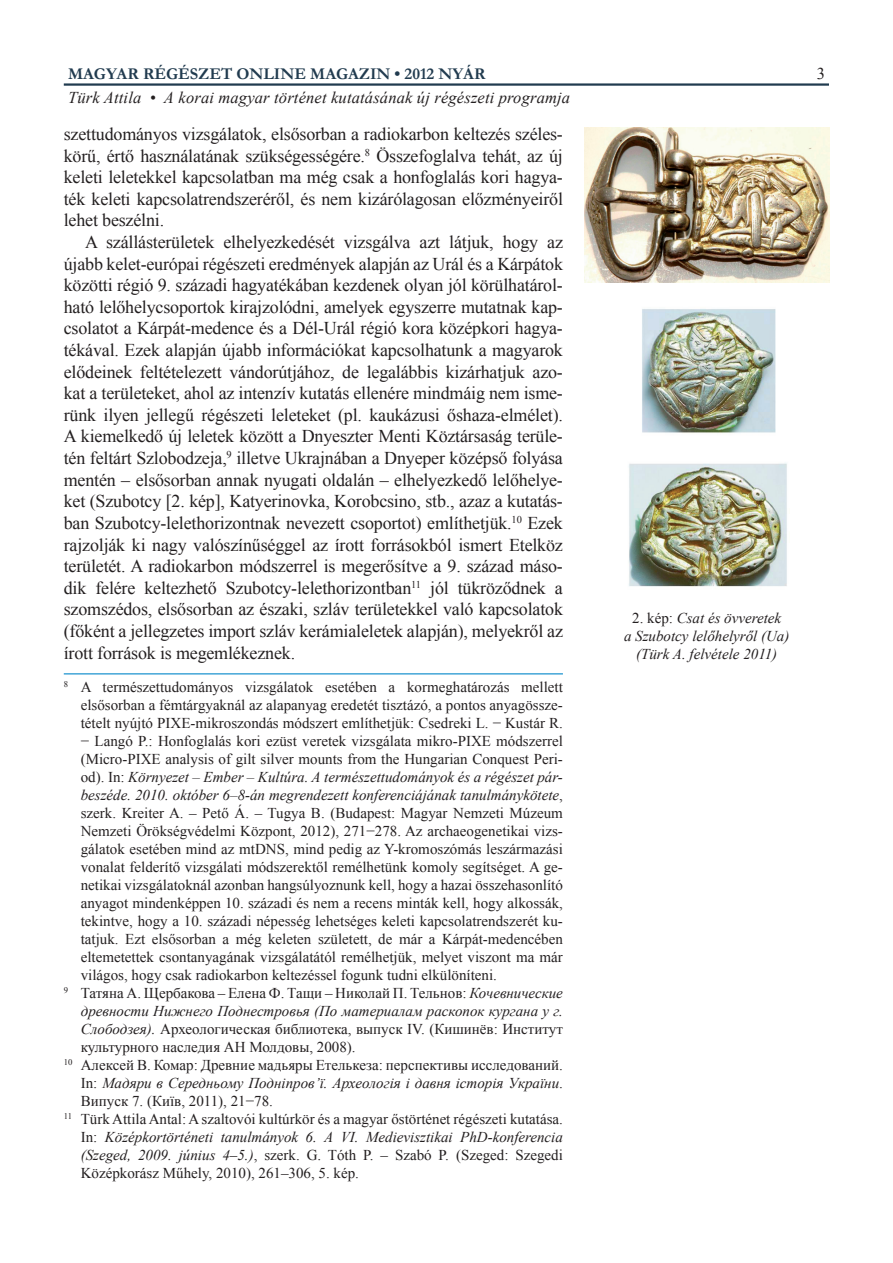
<style>
.page{position:relative;width:893px;height:1263px;background:#fff}
.page>*{position:absolute;margin:0;border:0;box-sizing:border-box;transform-origin:0 0}
.t1{font:18px/21.6px "Times New Roman";letter-spacing:-.01em;color:#231f20;text-align:justify}
.t2{font:italic 16.5px "Times New Roman";letter-spacing:.01em;color:#231f20}
.t3{font:700 16.5px "Garamond";color:#213b4f}
.t4{font:16.5px "Times New Roman";color:#231f20}
.t5{font:15px "Times New Roman";color:#231f20}
.t6{font:italic 15px/18px "Times New Roman";color:#231f20;text-align:center}
.s1{font-style:normal}
.s2{font-style:italic}
</style>
<div class="page">
<hr style="left:64px;top:83px;width:765px;height:3px;background:#213b4f">
<hr style="left:64px;top:673px;width:499px;height:1px;background:#0387ca">
<img style="left:584px;top:128px;width:245px;height:154px">
<img style="left:642px;top:309px;width:134px;height:124px">
<img style="left:629px;top:463px;width:158px;height:124px">
<p class="t3" style="left:68px;top:62px;width:419px">MAGYAR RÉGÉSZET ONLINE MAGAZIN • 2012 NYÁR</p>
<p class="t2" style="left:68px;top:87px;width:504px">Türk Attila • A korai magyar történet kutatásának új régészeti programja</p>
<p class="t1" style="left:64px;top:123px;width:501px">szettudományos vizsgálatok, elsősorban a radiokarbon keltezés széles&shy;körű, értő használatának szükségességére.<sup>8</sup> Összefoglalva tehát, az új keleti leletekkel kapcsolatban ma még csak a honfoglalás kori hagya&shy;ték keleti kapcsolatrendszeréről, és nem kizárólagosan előzményeiről lehet beszélni.</p>
<p class="t1" style="left:64px;top:231px;width:501px;text-indent:21px">A szállásterületek elhelyezkedését vizsgálva azt látjuk, hogy az újabb kelet-európai régészeti eredmények alapján az Urál és a Kárpátok közötti régió 9. századi hagyatékában kezdenek olyan jól körülhatárol&shy;ható lelőhelycsoportok kirajzolódni, amelyek egyszerre mutatnak kap&shy;csolatot a Kárpát-medence és a Dél-Urál régió kora középkori hagya&shy;tékával. Ezek alapján újabb információkat kapcsolhatunk a magyarok elődeinek feltételezett vándorútjához, de legalábbis kizárhatjuk azo&shy;kat a területeket, ahol az intenzív kutatás ellenére mindmáig nem isme&shy;rünk ilyen jellegű régészeti leleteket (pl. kaukázusi őshaza-elmélet).<br>A kiemelkedő új leletek között a Dnyeszter Menti Köztársaság terüle&shy;tén feltárt Szlobodzeja,<sup>9</sup> illetve Ukrajnában a Dnyeper középső folyása mentén – elsősorban annak nyugati oldalán – elhelyezkedő lelőhelye&shy;ket (Szubotcy [2. kép], Katyerinovka, Korobcsino, stb., azaz a kutatás&shy;ban Szubotcy-lelethorizontnak nevezett csoportot) említhetjük.<sup>10</sup> Ezek rajzolják ki nagy valószínűséggel az írott forrásokból ismert Etelköz területét. A radiokarbon módszerrel is megerősítve a 9. század máso&shy;dik felére keltezhető Szubotcy-lelethorizontban<sup>11</sup> jól tükröződnek a szomszédos, elsősorban az északi, szláv területekkel való kapcsolatok (főként a jellegzetes import szláv kerámialeletek alapján), melyekről az írott források is megemlékeznek.</p>
<p class="t5" style="left:64px;top:677px;width:501px"><sup>8</sup> A természettudományos vizsgálatok esetében a kormeghatározás mellett</p>
<p class="t5" style="left:81px;top:695px;width:484px">elsősorban a fémtárgyaknál az alapanyag eredetét tisztázó, a pontos anyagössze-</p>
<p class="t5" style="left:81px;top:713px;width:484px">tételt nyújtó PIXE-mikroszondás módszert említhetjük: Csedreki L. − Kustár R.</p>
<p class="t5" style="left:81px;top:731px;width:484px">− Langó P.: Honfoglalás kori ezüst veretek vizsgálata mikro-PIXE módszerrel</p>
<p class="t5" style="left:81px;top:749px;width:484px">(Micro-PIXE analysis of gilt silver mounts from the Hungarian Conquest Peri-</p>
<p class="t6" style="left:81px;top:767px;width:484px"><span class="s1">od). In:</span> Környezet – Ember – Kultúra. A természettudományok és a régészet pár-</p>
<p class="t6" style="left:81px;top:785px;width:484px">beszéde. 2010. október 6–8-án megrendezett konferenciájának tanulmánykötete<span class="s1">,</span></p>
<p class="t5" style="left:81px;top:803px;width:484px">szerk. Kreiter A. – Pető Á. – Tugya B. (Budapest: Magyar Nemzeti Múzeum</p>
<p class="t5" style="left:81px;top:821px;width:484px">Nemzeti Örökségvédelmi Központ, 2012), 271−278. Az archaeogenetikai vizs-</p>
<p class="t5" style="left:81px;top:839px;width:484px">gálatok esetében mind az mtDNS, mind pedig az Y-kromoszómás leszármazási</p>
<p class="t5" style="left:81px;top:857px;width:484px">vonalat felderítő vizsgálati módszerektől remélhetünk komoly segítséget. A ge-</p>
<p class="t5" style="left:81px;top:875px;width:484px">netikai vizsgálatoknál azonban hangsúlyoznunk kell, hogy a hazai összehasonlító</p>
<p class="t5" style="left:81px;top:893px;width:484px">anyagot mindenképpen 10. századi és nem a recens minták kell, hogy alkossák,</p>
<p class="t5" style="left:81px;top:911px;width:484px">tekintve, hogy a 10. századi népesség lehetséges keleti kapcsolatrendszerét ku-</p>
<p class="t5" style="left:81px;top:929px;width:484px">tatjuk. Ezt elsősorban a még keleten született, de már a Kárpát-medencében</p>
<p class="t5" style="left:81px;top:947px;width:484px">eltemetettek csontanyagának vizsgálatától remélhetjük, melyet viszont ma már</p>
<p class="t5" style="left:81px;top:965px;width:418px">világos, hogy csak radiokarbon keltezéssel fogunk tudni elkülöníteni.</p>
<p class="t5" style="left:64px;top:983px;width:501px"><sup>9</sup> Татяна А. Щербакова – Елена Ф. Тащи – Николай П. Тельнов: <span class="s2">Кочевнические</span></p>
<p class="t6" style="left:81px;top:1001px;width:484px">древности Нижнего Поднестровья (По материалам раскопок кургана у г.</p>
<p class="t5" style="left:81px;top:1019px;width:484px"><span class="s2">Слободзея).</span> Археологическая библиотека, выпуск IV. (Кишинёв: Институт</p>
<p class="t5" style="left:81px;top:1037px;width:276px">культурного наследия АН Молдовы, 2008).</p>
<p class="t5" style="left:64px;top:1055px;width:501px"><sup>10</sup> Алексей В. Комар: Древние мадьяры Етелькеза: перспективы исследований.</p>
<p class="t6" style="left:81px;top:1073px;width:484px"><span class="s1">In:</span> Мадяри в Середньому Подніпров’ї. Археологія і давня історія України<span class="s1">.</span></p>
<p class="t5" style="left:81px;top:1091px;width:194px">Випуск 7. (Київ, 2011), 21−78.</p>
<p class="t5" style="left:64px;top:1109px;width:501px"><sup>11</sup> Türk Attila Antal: A szaltovói kultúrkör és a magyar őstörténet régészeti kutatása.</p>
<p class="t6" style="left:81px;top:1127px;width:484px"><span class="s1">In:</span> Középkortörténeti tanulmányok 6. A VI. Medievisztikai PhD-konferencia</p>
<p class="t5" style="left:81px;top:1145px;width:484px"><span class="s2">(Szeged, 2009. június 4</span>–<span class="s2">5.)</span>, szerk. G. Tóth P. – Szabó P. (Szeged: Szegedi</p>
<p class="t5" style="left:81px;top:1163px;width:280px">Középkorász Műhely, 2010), 261–306, 5. kép.</p>
<p class="t4" style="left:817px;top:62px;width:10px">3</p>
<p class="t6" style="left:624px;top:608px;width:167px"><span class="s1">2. kép:</span> Csat és övveretek<br>a Szubotcy lelőhelyről (Ua) (Türk A. felvétele 2011)</p>
</div>
